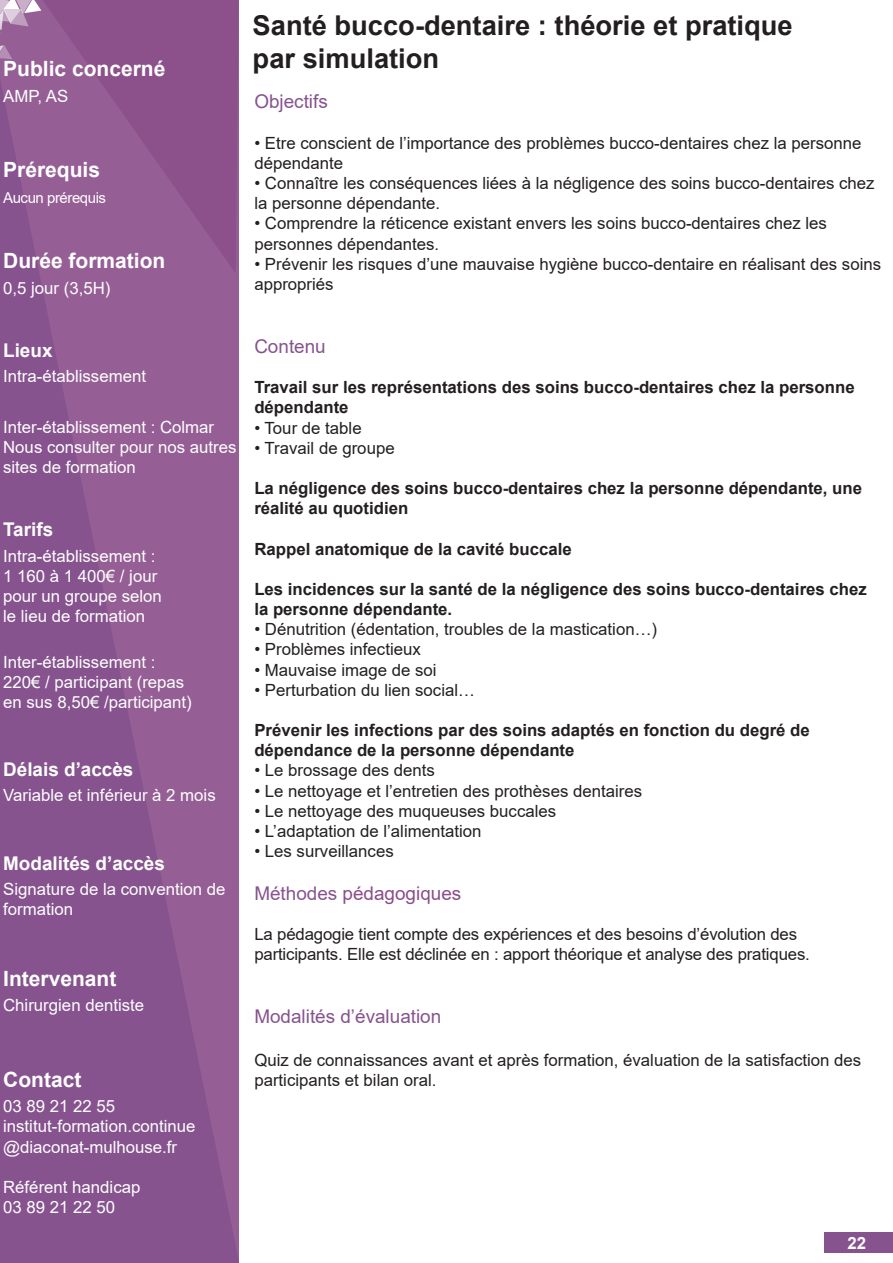
<style>
.page{position:relative;width:893px;height:1263px;background:#fff}
.page>*{position:absolute;margin:0;border:0;box-sizing:border-box;transform-origin:0 0}
.TITRES_DES_FORMATIONS_OK{font:700 27.3px/32.7px "Arial";color:#231f20}
.titres_colonnes{font:700 21px "Arial";color:#fff}
.titres_colonnes-2{font:700 18.9px "Arial";color:#fff}
.t1{font:18.9px "Arial";color:#86538f}
.t2{font:18.9px "Arial";color:#8a4d89}
.sections{font:16.8px/20.1px "Arial";color:#231f20}
.texte_colonne{font:16.8px/20.1px "Arial";color:#fff}
.t3{font:700 16.8px/20.1px "Arial";color:#231f20}
.titres_colonnes-3{font:16.8px "Arial";color:#fff}
.t4{font:700 16.8px "Arial";color:#fff}
.texte_colonne-2{font:15px "Arial";letter-spacing:-.03em;color:#fff}
.s1{color:#86538f}
</style>
<div class="page">
<svg style="left:0;top:0;width:240px;height:1263px;background:#8d5891"></svg>
<svg style="left:0;top:0;width:41px;height:36px"></svg>
<svg style="left:0;top:45px;width:12px;height:14px"></svg>
<div style="left:824px;top:1233px;width:68px;height:20px;background:#86538f"></div>
<p class="titres_colonnes" style="left:3px;top:54px;width:164px">Public concerné</p>
<p class="texte_colonne" style="left:3px;top:86px;width:67px">AMP, AS</p>
<p class="titres_colonnes" style="left:3px;top:155px;width:98px">Prérequis</p>
<p class="texte_colonne-2" style="left:3px;top:187px;width:104px">Aucun prérequis</p>
<p class="titres_colonnes" style="left:3px;top:246px;width:164px">Durée formation</p>
<p class="texte_colonne" style="left:3px;top:278px;width:109px">0,5 jour (3,5H)</p>
<p class="titres_colonnes-2" style="left:3px;top:337px;width:51px">Lieux</p>
<p class="texte_colonne" style="left:3px;top:366px;width:144px">Intra-établissement</p>
<p class="texte_colonne" style="left:3px;top:417px;width:235px">Inter-établissement : Colmar<br>Nous consulter pour nos autres sites de formation</p>
<p class="titres_colonnes-2" style="left:3px;top:516px;width:52px">Tarifs</p>
<p class="texte_colonne" style="left:3px;top:546px;width:154px">Intra-établissement :</p>
<p class="texte_colonne" style="left:3px;top:566px;width:156px">1 160 à 1 400€ / jour</p>
<p class="texte_colonne" style="left:3px;top:586px;width:160px">pour un groupe selon</p>
<p class="texte_colonne" style="left:3px;top:606px;width:143px">le lieu de formation</p>
<p class="texte_colonne" style="left:3px;top:651px;width:154px">Inter-établissement :</p>
<p class="texte_colonne" style="left:3px;top:672px;width:190px">220€ / participant (repas en sus 8,50€ /participant)</p>
<p class="titres_colonnes-2" style="left:3px;top:756px;width:132px">Délais d’accès</p>
<p class="texte_colonne" style="left:3px;top:785px;width:214px">Variable et inférieur à 2 mois</p>
<p class="titres_colonnes-2" style="left:3px;top:850px;width:163px">Modalités d’accès</p>
<p class="texte_colonne" style="left:3px;top:879px;width:224px">Signature de la convention de formation</p>
<p class="titres_colonnes" style="left:3px;top:964px;width:115px">Intervenant</p>
<p class="texte_colonne" style="left:3px;top:995px;width:142px">Chirurgien dentiste</p>
<p class="titres_colonnes" style="left:3px;top:1065px;width:80px">Contact</p>
<p class="titres_colonnes-3" style="left:3px;top:1095px;width:114px">03 89 21 22 55</p>
<p class="texte_colonne" style="left:3px;top:1116px;width:194px">institut-formation.continue @diaconat-mulhouse.fr</p>
<p class="texte_colonne" style="left:3px;top:1177px;width:139px">Référent handicap</p>
<p class="texte_colonne" style="left:3px;top:1197px;width:114px">03 89 21 22 50</p>
<p class="TITRES_DES_FORMATIONS_OK" style="left:253px;top:9px;width:542px">Santé bucco-dentaire : théorie et pratique par simulation</p>
<p class="t1" style="left:254px;top:89px;width:75px">Objectifs</p>
<p class="sections" style="left:254px;top:133px;width:609px">• Etre conscient de l’importance des problèmes bucco-dentaires chez la personne dépendante</p>
<p class="sections" style="left:254px;top:173px;width:622px">• Connaître les conséquences liées à la négligence des soins bucco-dentaires chez la personne dépendante.</p>
<p class="sections" style="left:254px;top:213px;width:574px">• Comprendre la réticence existant envers les soins bucco-dentaires chez les personnes dépendantes.</p>
<p class="sections" style="left:254px;top:254px;width:628px">• Prévenir les risques d’une mauvaise hygiène bucco-dentaire en réalisant des soins appropriés</p>
<p class="t1" style="left:254px;top:333px;width:73px">Contenu</p>
<p class="t3" style="left:254px;top:377px;width:602px">Travail sur les représentations des soins bucco-dentaires chez la personne dépendante</p>
<p class="sections" style="left:254px;top:417px;width:109px">• Tour de table</p>
<p class="sections" style="left:254px;top:438px;width:142px">• Travail de groupe</p>
<p class="t3" style="left:254px;top:478px;width:609px">La négligence des soins bucco-dentaires chez la personne dépendante, une réalité au quotidien</p>
<p class="t3" style="left:254px;top:539px;width:319px">Rappel anatomique de la cavité buccale</p>
<p class="t3" style="left:254px;top:579px;width:614px">Les incidences sur la santé de la négligence des soins bucco-dentaires chez la personne dépendante.</p>
<p class="sections" style="left:254px;top:619px;width:404px">• Dénutrition (édentation, troubles de la mastication…)</p>
<p class="sections" style="left:254px;top:639px;width:168px">• Problèmes infectieux</p>
<p class="sections" style="left:254px;top:659px;width:184px">• Mauvaise image de soi</p>
<p class="sections" style="left:254px;top:680px;width:222px">• Perturbation du lien social…</p>
<p class="t3" style="left:254px;top:720px;width:557px">Prévenir les infections par des soins adaptés en fonction du degré de dépendance de la personne dépendante</p>
<p class="sections" style="left:254px;top:760px;width:182px">• Le brossage des dents</p>
<p class="sections" style="left:254px;top:780px;width:389px">• Le nettoyage et l’entretien des prothèses dentaires</p>
<p class="sections" style="left:254px;top:801px;width:303px">• Le nettoyage des muqueuses buccales</p>
<p class="sections" style="left:254px;top:821px;width:229px">• L’adaptation de l’alimentation</p>
<p class="sections" style="left:254px;top:841px;width:141px">• Les surveillances</p>
<p class="t2" style="left:254px;top:880px;width:208px"><span class="s1">Méthodes</span> pédagogiques</p>
<p class="sections" style="left:254px;top:924px;width:557px">La pédagogie tient compte des expériences et des besoins d’évolution des participants. Elle est déclinée en : apport théorique et analyse des pratiques.</p>
<p class="t1" style="left:254px;top:1004px;width:188px">Modalités d’évaluation</p>
<p class="sections" style="left:254px;top:1050px;width:608px">Quiz de connaissances avant et après formation, évaluation de la satisfaction des participants et bilan oral.</p>
<p class="t4" style="left:847px;top:1231px;width:20px">22</p>
</div>
